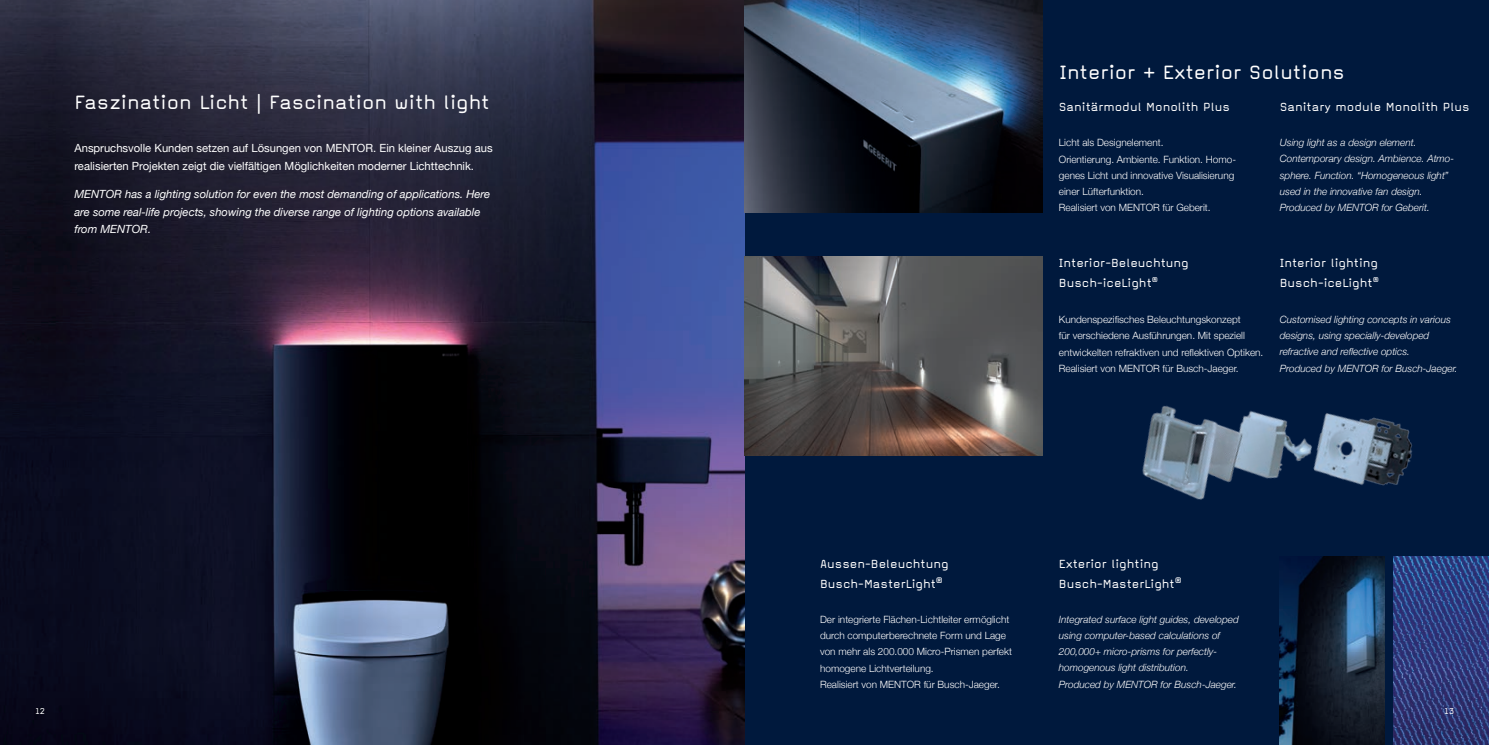
<style>
.page{position:relative;width:1489px;height:745px;background:#fff}
.page>*{position:absolute;margin:0;border:0;box-sizing:border-box;transform-origin:0 0}
.t1{font:22.5px "Magda Clean";color:#fff}
.t2{font:13.75px/20px "Magda Clean";color:#fff}
.t3{font:italic 11.25px/17.5px "Helvetica Neue";color:#fff}
.t4{font:11.25px/17.5px "Helvetica Neue";color:#fff}
.t5{font:300 10px/16.2px "Helvetica Neue";color:#fff}
.t6{font:italic 300 10px/16.2px "Helvetica Neue";color:#fff}
.t7{font:10px "Magda Clean";color:#fff}
</style>
<div class="page">
<div style="left:744px;top:0;width:744px;height:744px;background:#00193d"></div>
<img style="left:0;top:0;width:744px;height:744px">
<img style="left:1279px;top:560px;width:105px;height:184px">
<img style="left:1393px;top:556px;width:95px;height:188px">
<img style="left:744px;top:0;width:298px;height:212px">
<img style="left:744px;top:256px;width:298px;height:199px">
<img style="left:1142px;top:405px;width:297px;height:155px">
<h1 class="t1" style="left:74px;top:90px;width:417px">Faszination Licht | Fascination with light</h1>
<p class="t4" style="left:74px;top:139px;width:419px">Anspruchsvolle Kunden setzen auf Lösungen von MENTOR. Ein kleiner Auszug aus realisierten Projekten zeigt die vielfältigen Möglichkeiten moderner Lichttechnik.</p>
<p class="t3" style="left:74px;top:185px;width:417px">MENTOR has a lighting solution for even the most demanding of applications. Here are some real-life projects, showing the diverse range of lighting options available from MENTOR.</p>
<h1 class="t1" style="left:1059px;top:60px;width:287px">Interior + Exterior Solutions</h1>
<h2 class="t2" style="left:1058px;top:97px;width:173px">Sanitärmodul Monolith Plus</h2>
<h2 class="t2" style="left:1279px;top:97px;width:191px">Sanitary module Monolith Plus</h2>
<p class="t5" style="left:1058px;top:134px;width:179px">Licht als Designelement.<br>Orientierung. Ambiente. Funktion. Homo&shy;genes Licht und innovative Visualisierung einer Lüfterfunktion.<br>Realisiert von MENTOR für Geberit.</p>
<p class="t6" style="left:1279px;top:134px;width:176px">Using light as a design element.<br>Contemporary design. Ambience. Atmo&shy;sphere. Function. “Homogeneous light” used in the innovative fan design.<br>Produced by MENTOR for Geberit.</p>
<h2 class="t2" style="left:1058px;top:253px;width:131px">Interior-Beleuchtung<br>Busch-iceLight<sup>®</sup></h2>
<p class="t5" style="left:1058px;top:311px;width:206px">Kundenspezifisches Beleuchtungskonzept<br>für verschiedene Ausführungen. Mit speziell entwickelten refraktiven und reflektiven Optiken.<br>Realisiert von MENTOR für Busch-Jaeger.</p>
<h2 class="t2" style="left:1279px;top:253px;width:101px">Interior lighting<br>Busch-iceLight<sup>®</sup></h2>
<p class="t6" style="left:1279px;top:311px;width:179px">Customised lighting concepts in various designs, using specially-developed refractive and reflective optics.<br>Produced by MENTOR for Busch-Jaeger.</p>
<h2 class="t2" style="left:820px;top:553px;width:130px">Aussen-Beleuchtung<br>Busch-MasterLight<sup>®</sup></h2>
<h2 class="t2" style="left:1058px;top:553px;width:124px">Exterior lighting<br>Busch-MasterLight<sup>®</sup></h2>
<p class="t5" style="left:820px;top:610px;width:193px">Der integrierte Flächen-Lichtleiter ermöglicht durch computerberechnete Form und Lage von mehr als 200.000 Micro-Prismen perfekt homogene Lichtverteilung.<br>Realisiert von MENTOR für Busch-Jaeger.</p>
<p class="t6" style="left:1058px;top:610px;width:181px">Integrated surface light guides, developed using computer-based calculations of 200,000+ micro-prisms for perfectly&shy;homogenous light distribution.<br>Produced by MENTOR for Busch-Jaeger.</p>
<p class="t7" style="left:35px;top:705px;width:11px">12</p>
<p class="t7" style="left:1444px;top:705px;width:11px">13</p>
</div>
